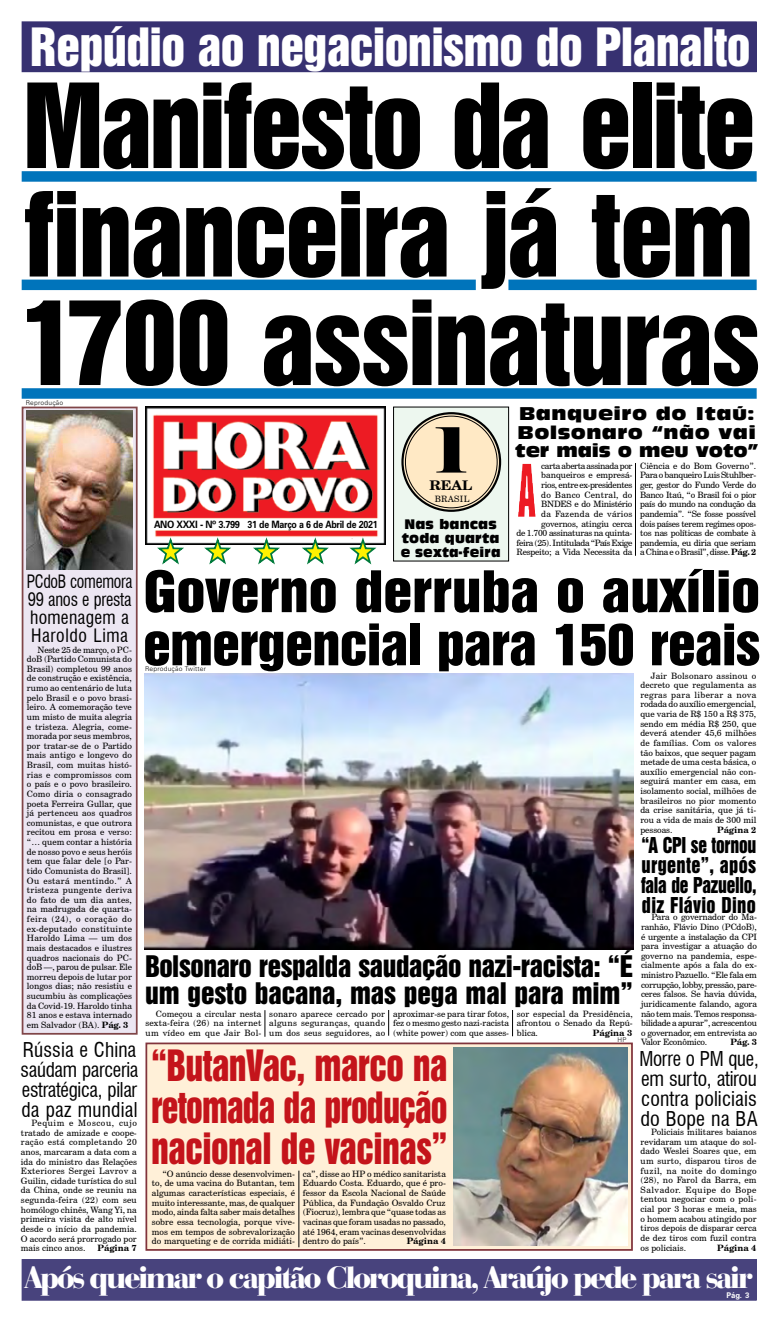
<style>
.page{position:relative;width:777px;height:1323px;background:#fff}
.page>*{position:absolute;margin:0;border:0;box-sizing:border-box;transform-origin:0 0}
.t1{font:106.75px/108.5px "Swiss 921 BT Regular A";letter-spacing:-.02em;color:#000;text-align:justify}
.t2{font:62.21px "Elephant";color:#000}
.t3{font:52.24px/53.1px "Swiss 921 BT Regular A";letter-spacing:-.015em;color:#000;scale:1.14 1}
.t4{font:48.12px "Swiss 921 BT Regular A";letter-spacing:-.015em;color:#fff}
.t5{font:39.38px/41.6px "Swiss 921 BT Regular A";letter-spacing:-.015em;color:#c4141b;text-align:justify;scale:.91 1}
.t6{font:900 32.02px "Bauer Bodoni BT";letter-spacing:-.065em;color:#fff}
.t7{font:27.12px/27.1px "Swiss 921 BT Regular A";letter-spacing:-.015em;color:#000}
.t8{font:condensed 19.95px/19.9px "Swiss 721 BT";letter-spacing:-.015em;color:#000;text-align:justify}
.t9{font:19.95px/19.9px "Swiss 921 BT Regular A";color:#000;text-align:justify;scale:.89 1}
.t10{font:condensed 19.95px/19.9px "Swiss 721 BT";letter-spacing:-.015em;color:#000;text-align:justify;scale:.95 1}
.t11{font:18.03px/18.3px "Antique Olive Compact";letter-spacing:.02em;color:#000;scale:1.09 1}
.t12{font:condensed 18.03px/18.3px "Swiss 721 BT";letter-spacing:-.015em;color:#000;scale:.87 1}
.t13{font:13.47px/14.2px "Antique Olive Compact";letter-spacing:.01em;color:#000;scale:.96 1}
.t14{font:13.39px "Antique Olive Compact";letter-spacing:.01em;color:#000;scale:.92 1}
.t15{font:700 13.3px "Century Schoolbook BT";color:#000;scale:1.06 1}
.t16{font:700 10.15px "Zurich BT";letter-spacing:-.03em;color:#000;scale:.92 1}
.t17{font:8.75px/9.6px "Century Schoolbook BT";color:#000;text-align:justify}
.t18{font:8.75px/9.6px "Century Schoolbook BT";letter-spacing:-.03em;color:#000;text-align:right}
.t19{font:700 8.75px "Century Schoolbook BT";color:#000}
.t20{font:700 7.88px "Zurich BT";color:#fff}
.t21{font:300 6.56px "Zurich BT";letter-spacing:.03em;color:#000}
.s1{font-weight:700}
</style>
<div class="page">
<div style="left:22px;top:22px;width:734px;height:50px;background:#373171"></div>
<div style="left:22px;top:21px;width:735px;height:51px;border:1px solid #373171"></div>
<div style="left:22px;top:388px;width:735px;height:11px;background:#0074bb"></div>
<div style="left:146px;top:1043px;width:486px;height:207px;background:#fff0d8"></div>
<div style="left:145px;top:1043px;width:488px;height:208px;border:2px solid #81343c"></div>
<div style="left:22px;top:1260px;width:734px;height:40px;background:#48437d"></div>
<div style="left:22px;top:1259px;width:735px;height:42px;border:1px solid #48437d"></div>
<div style="left:22px;top:171px;width:735px;height:11px;background:#0074bb"></div>
<div style="left:508px;top:280px;width:249px;height:10px;background:#0074bb"></div>
<div style="left:22px;top:280px;width:454px;height:10px;background:#0074bb"></div>
<hr style="left:635px;top:463px;width:1px;height:93px;background:#000">
<img style="left:145px;top:407px;width:240px;height:138px">
<svg style="left:347px;top:538px;width:32px;height:27px"></svg>
<svg style="left:299px;top:538px;width:32px;height:27px"></svg>
<svg style="left:251px;top:538px;width:31px;height:27px"></svg>
<svg style="left:202px;top:538px;width:32px;height:27px"></svg>
<svg style="left:155px;top:538px;width:32px;height:27px"></svg>
<div style="left:23px;top:407px;width:114px;height:627px;background:#ece6f2"></div>
<div style="left:22px;top:407px;width:116px;height:628px;border:2px solid #804548"></div>
<div style="left:394px;top:407px;width:115px;height:154px;background:#edf7ef"></div>
<div style="left:393px;top:407px;width:116px;height:154px;border:1px solid #000"></div>
<div style="left:404px;top:414px;width:95px;height:96px;background:#ffe9c5;border-radius:50%"></div>
<div style="left:401px;top:412px;width:100px;height:100px;border:2px solid #000;border-radius:50%"></div>
<img style="left:518px;top:463px;width:17px;height:54px">
<img style="left:145px;top:673px;width:488px;height:277px">
<img style="left:453px;top:1047px;width:175px;height:199px">
<svg style="left:264px;top:1010px;width:1px;height:27px"></svg>
<svg style="left:388px;top:1010px;width:1px;height:26px"></svg>
<svg style="left:512px;top:1010px;width:1px;height:26px"></svg>
<hr style="left:298px;top:1171px;width:1px;height:76px;background:#000">
<img style="left:27px;top:411px;width:106px;height:158px">
<h3 class="t4" style="left:30px;top:15px;width:722px">Repúdio ao negacionismo do Planalto</h3>
<h1 class="t1" style="left:18px;top:70px;width:743px">Manifesto da elite financeira já tem 1700 assinaturas</h1>
<h3 class="t11" style="left:515px;top:405px;width:225px">Banqueiro do Itaú:<br>Bolsonaro “não vai ter mais o meu voto”</h3>
<p class="t18" style="left:516px;top:461px;width:117px">carta aberta assinada por banqueiros e empresá-<br>rios, entre ex-presidentes<br>do Banco Central, do<br>BNDES e do Ministério<br>da Fazenda de vários governos, atingiu cerca<br>de 1.700 assinaturas na quinta&shy;feira (25). Intitulada “País Exige<br>Respeito; a Vida Necessita da</p>
<p class="t17" style="left:640px;top:461px;width:117px">Ciência e do Bom Governo”.<br>Para o banqueiro Luis Stuhlber&shy;ger, gestor do Fundo Verde do Banco Itaú, “o Brasil foi o pior país do mundo na condução da pandemia”. “Se fosse possível dois países terem regimes opos&shy;tos nas políticas de combate à pandemia, eu diria que seriam a China e o Brasil”, disse. <span class="s1">Pág. 2</span></p>
<p class="t21" style="left:26px;top:399px;width:39px">Reprodução</p>
<h2 class="t2" style="left:435px;top:411px;width:35px">1</h2>
<h3 class="t15" style="left:429px;top:476px;width:42px">REAL</h3>
<p class="t17" style="left:435px;top:494px;width:36px">BRASIL</p>
<h3 class="t13" style="left:402px;top:517px;width:104px">Nas bancas toda quarta</h3>
<h3 class="t14" style="left:401px;top:544px;width:110px">e sexta-feira</h3>
<p class="t16" style="left:154px;top:518px;width:244px">ANO XXXI - Nº 3.799 31 de Março a 6 de Abril de 2021</p>
<h3 class="t3" style="left:143px;top:564px;width:543px">Governo derruba o auxílio emergencial para 150 reais</h3>
<h3 class="t12" style="left:27px;top:572px;width:123px">PCdoB comemora<br>99 anos e presta homenagem a<br>Haroldo Lima</h3>
<p class="t17" style="left:27px;top:645px;width:107px;text-indent:10px">Neste 25 de março, o PC&shy;doB (Partido Comunista do Brasil) completou 99 anos de construção e existência, rumo ao centenário de luta pelo Brasil e o povo brasi&shy;leiro. A comemoração teve um misto de muita alegria e tristeza. Alegria, come&shy;morada por seus membros, por tratar-se de o Partido mais antigo e longevo do Brasil, com muitas histó&shy;rias e compromissos com o país e o povo brasileiro.<br>Como diria o consagrado poeta Ferreira Gullar, que já pertenceu aos quadros comunistas, e que outrora recitou em prosa e verso: “… quem contar a história de nosso povo e seus heróis tem que falar dele [o Par&shy;tido Comunista do Brasil].<br>Ou estará mentindo.” A tristeza pungente deriva do fato de um dia antes, na madrugada de quarta&shy;feira (24), o coração do ex-deputado constituinte Haroldo Lima — um dos mais destacados e ilustres quadros nacionais do PC&shy;doB —, parou de pulsar. Ele morreu depois de lutar por longos dias; não resistiu e sucumbiu às complicações da Covid-19. Haroldo tinha 81 anos e estava internado em Salvador (BA). <span class="s1">Pág. 3</span></p>
<p class="t21" style="left:145px;top:665px;width:62px">Reprodução Twitter</p>
<p class="t17" style="left:640px;top:671px;width:117px;text-indent:10px">Jair Bolsonaro assinou o decreto que regulamenta as regras para liberar a nova rodada do auxílio emergencial, que varia de R$ 150 a R$ 375, sendo em média R$ 250, que deverá atender 45,6 milhões de famílias. Com os valores tão baixos, que sequer pagam metade de uma cesta básica, o auxílio emergencial não con&shy;seguirá manter em casa, em isolamento social, milhões de brasileiros no pior momento da crise sanitária, que já ti&shy;rou a vida de mais de 300 mil pessoas.</p>
<p class="t19" style="left:717px;top:823px;width:41px">Página 2</p>
<h3 class="t9" style="left:641px;top:835px;width:131px">“A CPI se tornou urgente”, após fala de Pazuello, diz Flávio Dino</h3>
<p class="t17" style="left:641px;top:912px;width:118px;text-indent:10px">Para o governador do Ma&shy;ranhão, Flávio Dino (PCdoB), é urgente a instalação da CPI para investigar a atuação do governo na pandemia, espe&shy;cialmente após a fala do ex&shy;ministro Pazuello. “Ele fala em corrupção, lobby, pressão, pare&shy;ceres falsos. Se havia dúvida, juridicamente falando, agora não tem mais. Temos responsa&shy;bilidade a apurar”, acrescentou o governador, em entrevista ao Valor Econômico.</p>
<h3 class="t7" style="left:145px;top:953px;width:489px">Bolsonaro respalda saudação nazi-racista: “É um gesto bacana, mas pega mal para mim”</h3>
<p class="t17" style="left:145px;top:1009px;width:117px;text-indent:10px">Começou a circular nesta sexta-feira (26) na internet um vídeo em que Jair Bol-</p>
<p class="t17" style="left:269px;top:1009px;width:117px">sonaro aparece cercado por alguns seguranças, quando um dos seus seguidores, ao</p>
<p class="t17" style="left:393px;top:1009px;width:117px">aproximar-se para tirar fotos, fez o mesmo gesto nazi-racista (white power) com que asses-</p>
<p class="t17" style="left:517px;top:1009px;width:117px">sor especial da Presidência, afrontou o Senado da Repú&shy;blica.</p>
<p class="t19" style="left:593px;top:1027px;width:41px">Página 3</p>
<p class="t21" style="left:618px;top:1036px;width:10px">HP</p>
<p class="t19" style="left:730px;top:1036px;width:28px">Pág. 3</p>
<h3 class="t8" style="left:21px;top:1040px;width:119px">Rússia e China saúdam parceria estratégica, pilar da paz mundial</h3>
<p class="t17" style="left:21px;top:1118px;width:117px;text-indent:10px">Pequim e Moscou, cujo tratado de amizade e coope&shy;ração está completando 20 anos, marcaram a data com a ida do ministro das Relações Exteriores Sergei Lavrov a Guilin, cidade turística do sul da China, onde se reuniu na segunda-feira (22) com seu homólogo chinês, Wang Yi, na primeira visita de alto nível desde o início da pandemia.<br>O acordo será prorrogado por mais cinco anos.</p>
<h3 class="t5" style="left:151px;top:1044px;width:327px">“ButanVac, marco na retomada da produção nacional de vacinas”</h3>
<h3 class="t10" style="left:639px;top:1049px;width:127px">Morre o PM que, em surto, atirou contra policiais do Bope na BA</h3>
<p class="t17" style="left:641px;top:1127px;width:117px;text-indent:10px">Policiais militares baianos revidaram um ataque do sol&shy;dado Weslei Soares que, em um surto, disparou tiros de fuzil, na noite do domingo (28), no Farol da Barra, em Salvador. Equipe do Bope tentou negociar com o poli&shy;cial por 3 horas e meia, mas o homem acabou atingido por tiros depois de disparar cerca de dez tiros com fuzil contra os policiais.</p>
<p class="t17" style="left:152px;top:1169px;width:145px;text-indent:10px">“O anúncio desse desenvolvimen&shy;to, de uma vacina do Butantan, tem algumas características especiais, é muito interessante, mas, de qualquer modo, ainda falta saber mais detalhes sobre essa tecnologia, porque vive&shy;mos em tempos de sobrevalorização do marqueting e de corrida midiáti-</p>
<p class="t17" style="left:303px;top:1169px;width:145px">ca”, disse ao HP o médico sanitarista Eduardo Costa. Eduardo, que é pro&shy;fessor da Escola Nacional de Saúde Pública, da Fundação Osvaldo Cruz (Fiocruz), lembra que “quase todas as vacinas que foram usadas no passado, até 1964, eram vacinas desenvolvidas dentro do país”.</p>
<p class="t19" style="left:407px;top:1235px;width:41px">Página 4</p>
<p class="t19" style="left:717px;top:1241px;width:41px">Página 4</p>
<p class="t19" style="left:97px;top:1242px;width:41px">Página 7</p>
<h3 class="t6" style="left:25px;top:1257px;width:729px">Após queimar o capitão Cloroquina, Araújo pede para sair</h3>
<p class="t20" style="left:726px;top:1291px;width:25px">Pág. 3</p>
</div>
